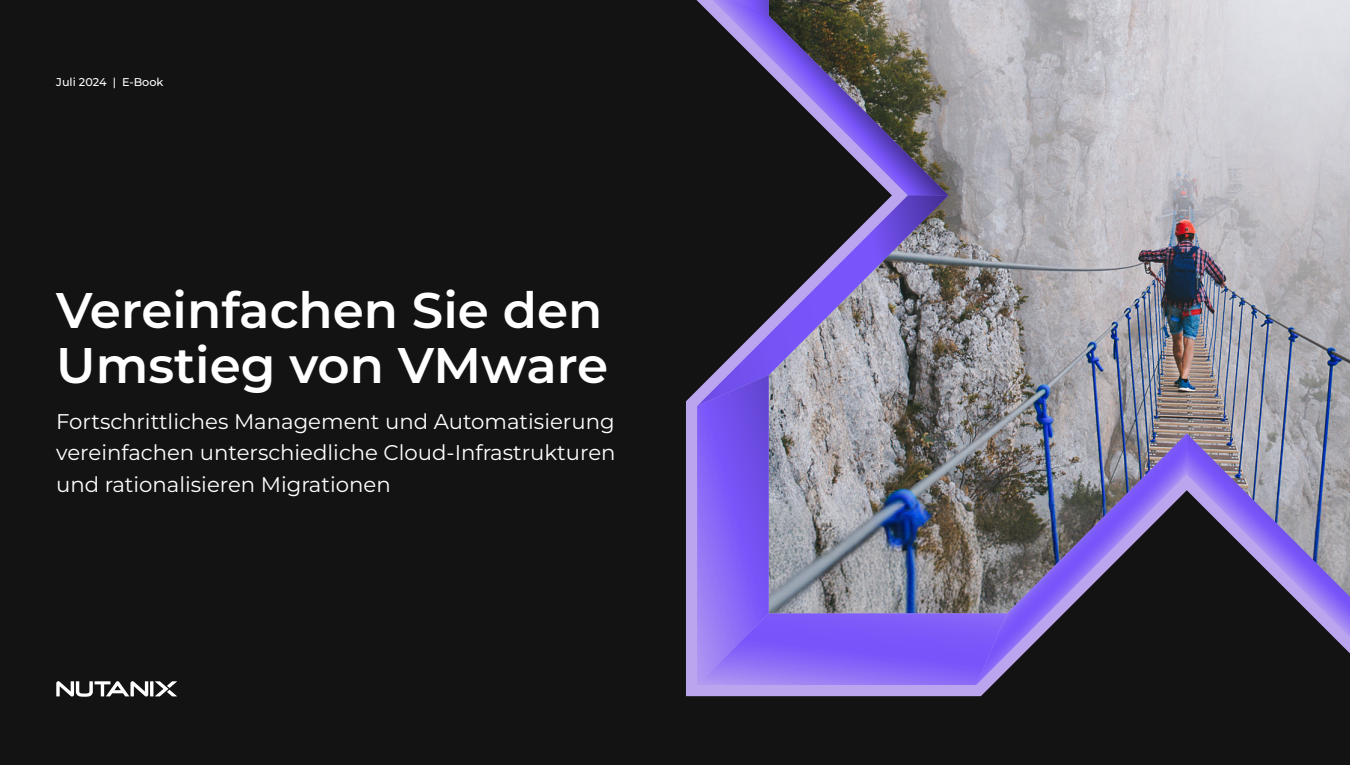
<style>
.page{position:relative;width:1350px;height:765px;background:#131313}
.page>*{position:absolute;margin:0;border:0;box-sizing:border-box;transform-origin:0 0}
.t1{font:600 50px/55px "Montserrat";color:#fff}
.t2{font:21.25px/31.2px "Montserrat";color:#fff;text-align:justify}
.t3{font:500 11.25px "Montserrat";color:#fff}
</style>
<div class="page">
<svg style="left:56px;top:681px;width:121px;height:16px"></svg>
<img style="left:686px;top:0;width:664px;height:696px">
<p class="t3" style="left:56px;top:74px;width:109px">Juli 2024 | E-Book</p>
<h1 class="t1" style="left:56px;top:281px;width:554px">Vereinfachen Sie den<br>Umstieg von VMware</h1>
<p class="t2" style="left:56px;top:405px;width:561px">Fortschrittliches Management und Automatisierung vereinfachen unterschiedliche Cloud-Infrastrukturen und rationalisieren Migrationen</p>
</div>
